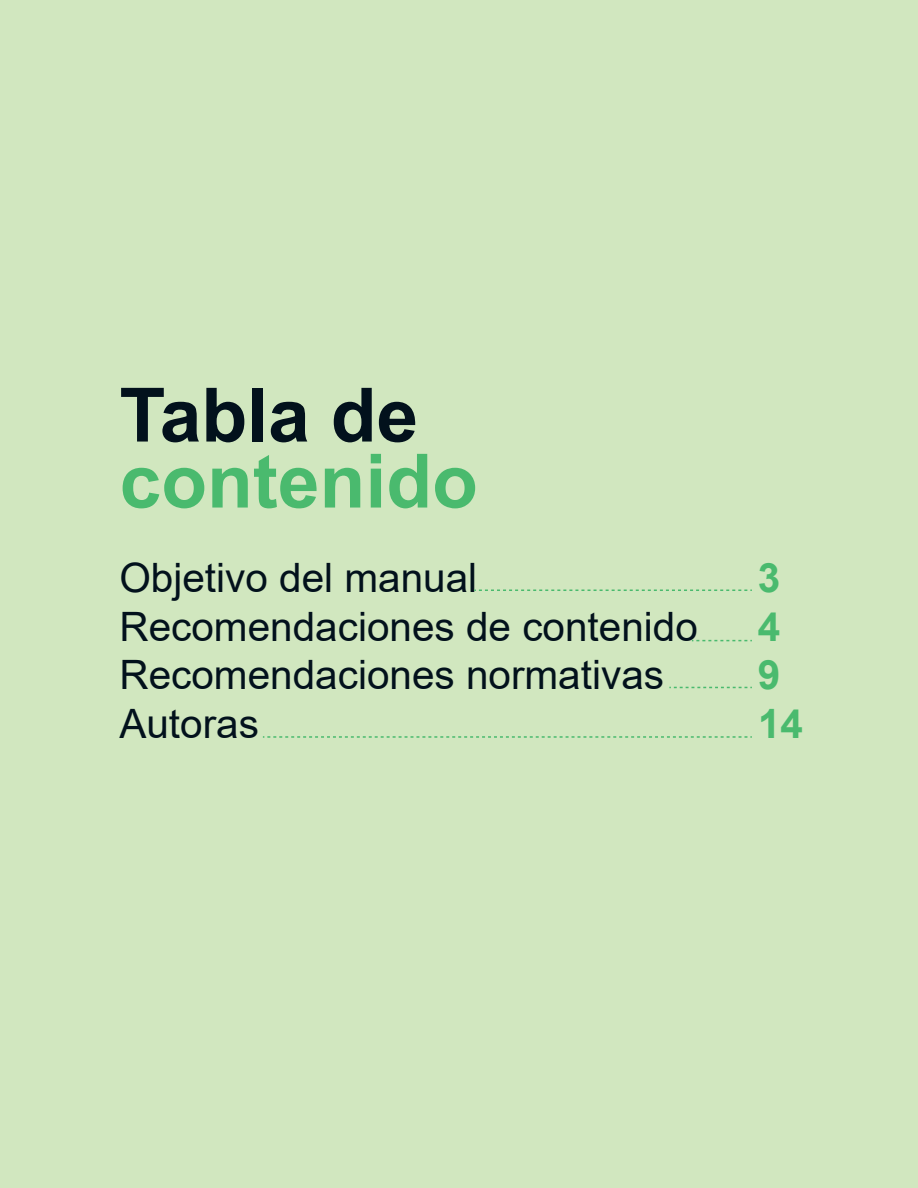
<style>
.page{position:relative;width:918px;height:1188px;background:#d1e7bf}
.page>*{position:absolute;margin:0;border:0;box-sizing:border-box;transform-origin:0 0}
.t1{font:700 75px "Arial";color:#4aba6e}
.t2{font:700 75px "Arial";color:#02111c}
.t3{font:40.5px "Arial";color:#02111c}
.t4{font:700 40.5px "Arial";color:#4aba6e}
</style>
<div class="page">
<svg style="left:474px;top:590px;width:278px;height:1px"></svg>
<svg style="left:692px;top:640px;width:60px;height:1px"></svg>
<svg style="left:669px;top:687px;width:83px;height:1px"></svg>
<svg style="left:263px;top:736px;width:489px;height:2px"></svg>
<h1 class="t2" style="left:120px;top:362px;width:300px">Tabla de</h1>
<h1 class="t1" style="left:120px;top:428px;width:360px">contenido</h1>
<p class="t3" style="left:119px;top:550px;width:359px">Objetivo del manual</p>
<p class="t4" style="left:758px;top:549px;width:24px">3</p>
<p class="t3" style="left:119px;top:599px;width:580px">Recomendaciones de contenido</p>
<p class="t4" style="left:758px;top:598px;width:24px">4</p>
<p class="t3" style="left:119px;top:647px;width:546px">Recomendaciones normativas</p>
<p class="t4" style="left:758px;top:646px;width:24px">9</p>
<p class="t3" style="left:119px;top:696px;width:141px">Autoras</p>
<p class="t4" style="left:758px;top:695px;width:47px">14</p>
</div>
